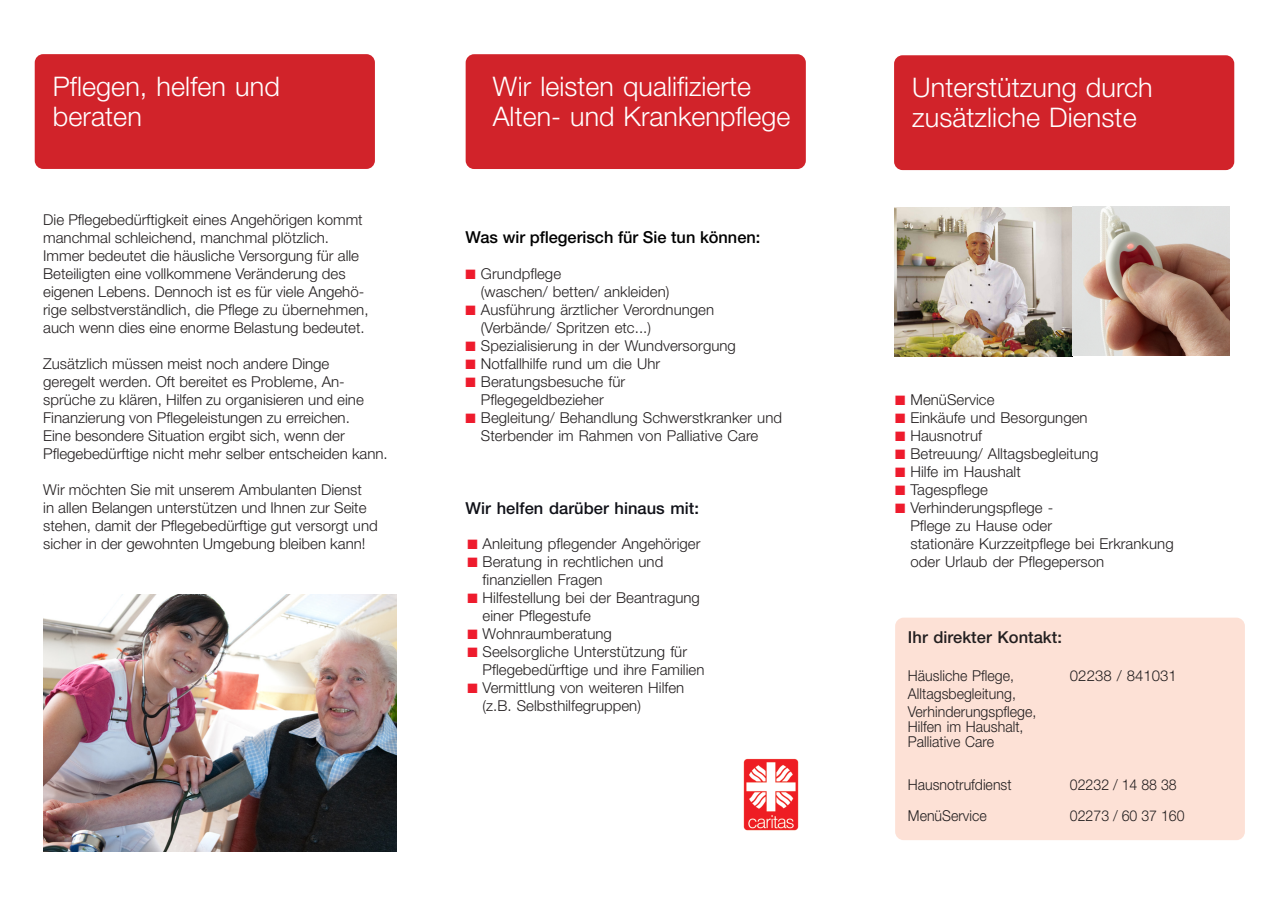
<style>
.page{position:relative;width:1280px;height:910px;background:#fff}
.page>*{position:absolute;margin:0;border:0;box-sizing:border-box;transform-origin:0 0}
.t1{font:300 27px/30px "Helvetica Neue";letter-spacing:.005em;color:#fff}
.t2{font:500 16.5px "Helvetica Neue";color:#000}
.t3{font:500 16.5px "Helvetica Neue";letter-spacing:.005em;color:#101118}
.t4{font:500 16.5px "Helvetica Neue";letter-spacing:.005em;color:#231f20}
.t5{font:300 15px/18px "Helvetica Neue";letter-spacing:.005em;color:#231f20}
.t6{font:300 15px/18px "Helvetica Neue";letter-spacing:.005em;color:#231f20;scale:.94 1}
.s1{color:#ee1b2d}
</style>
<div class="page">
<div style="left:895px;top:618px;width:350px;height:222px;background:#fde1d6;border-radius:9px"></div>
<div style="left:466px;top:54px;width:340px;height:115px;background:#d1232a;border-radius:9px"></div>
<img style="left:43px;top:594px;width:353px;height:257px">
<img style="left:894px;top:206px;width:335px;height:150px">
<img style="left:743px;top:758px;width:55px;height:72px">
<div style="left:35px;top:54px;width:340px;height:115px;background:#d1232a;border-radius:9px"></div>
<div style="left:894px;top:55px;width:340px;height:115px;background:#d1232a;border-radius:9px"></div>
<h1 class="t1" style="left:53px;top:71px;width:228px">Pflegen, helfen und beraten</h1>
<h1 class="t1" style="left:912px;top:72px;width:242px">Unterstützung durch zusätzliche Dienste</h1>
<h1 class="t1" style="left:493px;top:71px;width:299px">Wir leisten qualifizierte<br>Alten- und Krankenpflege</h1>
<p class="t5" style="left:43px;top:210px;width:327px">Die Pflegebedürftigkeit eines Angehörigen kommt manchmal schleichend, manchmal plötzlich.<br>Immer bedeutet die häusliche Versorgung für alle Beteiligten eine vollkommene Veränderung des eigenen Lebens. Dennoch ist es für viele Angehö&shy;rige selbstverständlich, die Pflege zu übernehmen, auch wenn dies eine enorme Belastung bedeutet.</p>
<p class="t5" style="left:43px;top:354px;width:346px">Zusätzlich müssen meist noch andere Dinge<br>geregelt werden. Oft bereitet es Probleme, An&shy;sprüche zu klären, Hilfen zu organisieren und eine Finanzierung von Pflegeleistungen zu erreichen.<br>Eine besondere Situation ergibt sich, wenn der Pflegebedürftige nicht mehr selber entscheiden kann.</p>
<p class="t5" style="left:43px;top:480px;width:336px">Wir möchten Sie mit unserem Ambulanten Dienst<br>in allen Belangen unterstützen und Ihnen zur Seite stehen, damit der Pflegebedürftige gut versorgt und sicher in der gewohnten Umgebung bleiben kann!</p>
<p class="t2" style="left:466px;top:227px;width:296px">Was wir pflegerisch für Sie tun können:</p>
<p class="t5" style="left:481px;top:264px;width:190px;text-indent:-15px"><span class="s1">■</span> Grundpflege<br>(waschen/ betten/ ankleiden)</p>
<p class="t5" style="left:481px;top:300px;width:235px;text-indent:-15px"><span class="s1">■</span> Ausführung ärztlicher Verordnungen (Verbände/ Spritzen etc...)</p>
<p class="t5" style="left:466px;top:336px;width:272px"><span class="s1">■</span> Spezialisierung in der Wundversorgung</p>
<p class="t5" style="left:466px;top:354px;width:196px"><span class="s1">■</span> Notfallhilfe rund um die Uhr</p>
<p class="t5" style="left:466px;top:372px;width:161px;text-align:center"><span class="s1">■</span> Beratungsbesuche für<br>Pflegegeldbezieher</p>
<p class="t5" style="left:466px;top:408px;width:318px;text-align:center"><span class="s1">■</span> Begleitung/ Behandlung Schwerstkranker und<br>Sterbender im Rahmen von Palliative Care</p>
<p class="t3" style="left:466px;top:498px;width:235px">Wir helfen darüber hinaus mit:</p>
<p class="t5" style="left:467px;top:534px;width:235px"><span class="s1">■</span> Anleitung pflegender Angehöriger</p>
<p class="t5" style="left:483px;top:552px;width:182px;text-indent:-15px"><span class="s1">■</span> Beratung in rechtlichen und finanziellen Fragen</p>
<p class="t5" style="left:483px;top:588px;width:219px;text-indent:-15px"><span class="s1">■</span> Hilfestellung bei der Beantragung einer Pflegestufe</p>
<p class="t5" style="left:467px;top:624px;width:146px"><span class="s1">■</span> Wohnraumberatung</p>
<p class="t5" style="left:483px;top:642px;width:223px;text-indent:-15px"><span class="s1">■</span> Seelsorgliche Unterstützung für<br>Pflegebedürftige und ihre Familien</p>
<p class="t5" style="left:483px;top:678px;width:203px;text-indent:-15px"><span class="s1">■</span> Vermittlung von weiteren Hilfen (z.B. Selbsthilfegruppen)</p>
<p class="t5" style="left:895px;top:390px;width:101px"><span class="s1">■</span> MenüService</p>
<p class="t5" style="left:895px;top:408px;width:194px"><span class="s1">■</span> Einkäufe und Besorgungen</p>
<p class="t5" style="left:895px;top:426px;width:88px"><span class="s1">■</span> Hausnotruf</p>
<p class="t5" style="left:895px;top:444px;width:205px"><span class="s1">■</span> Betreuung/ Alltagsbegleitung</p>
<p class="t5" style="left:895px;top:462px;width:127px"><span class="s1">■</span> Hilfe im Haushalt</p>
<p class="t5" style="left:895px;top:480px;width:94px"><span class="s1">■</span> Tagespflege</p>
<p class="t5" style="left:910px;top:498px;width:265px;text-indent:-15px"><span class="s1">■</span> Verhinderungspflege -<br>Pflege zu Hause oder<br>stationäre Kurzzeitpflege bei Erkrankung oder Urlaub der Pflegeperson</p>
<p class="t4" style="left:908px;top:627px;width:156px">Ihr direkter Kontakt:</p>
<p class="t6" style="left:908px;top:666px;width:114px">Häusliche Pflege,</p>
<p class="t5" style="left:1070px;top:666px;width:109px">02238 / 841031</p>
<p class="t6" style="left:908px;top:684px;width:138px">Alltagsbegleitung,<br>Verhinderungspflege,</p>
<p class="t6" style="left:908px;top:719px;width:125px;line-height:15px">Hilfen im Haushalt,<br>Palliative Care</p>
<p class="t6" style="left:908px;top:776px;width:112px">Hausnotrufdienst</p>
<p class="t6" style="left:1070px;top:776px;width:115px">02232 / 14 88 38</p>
<p class="t6" style="left:908px;top:806px;width:85px">MenüService</p>
<p class="t6" style="left:1070px;top:806px;width:124px">02273 / 60 37 160</p>
</div>
